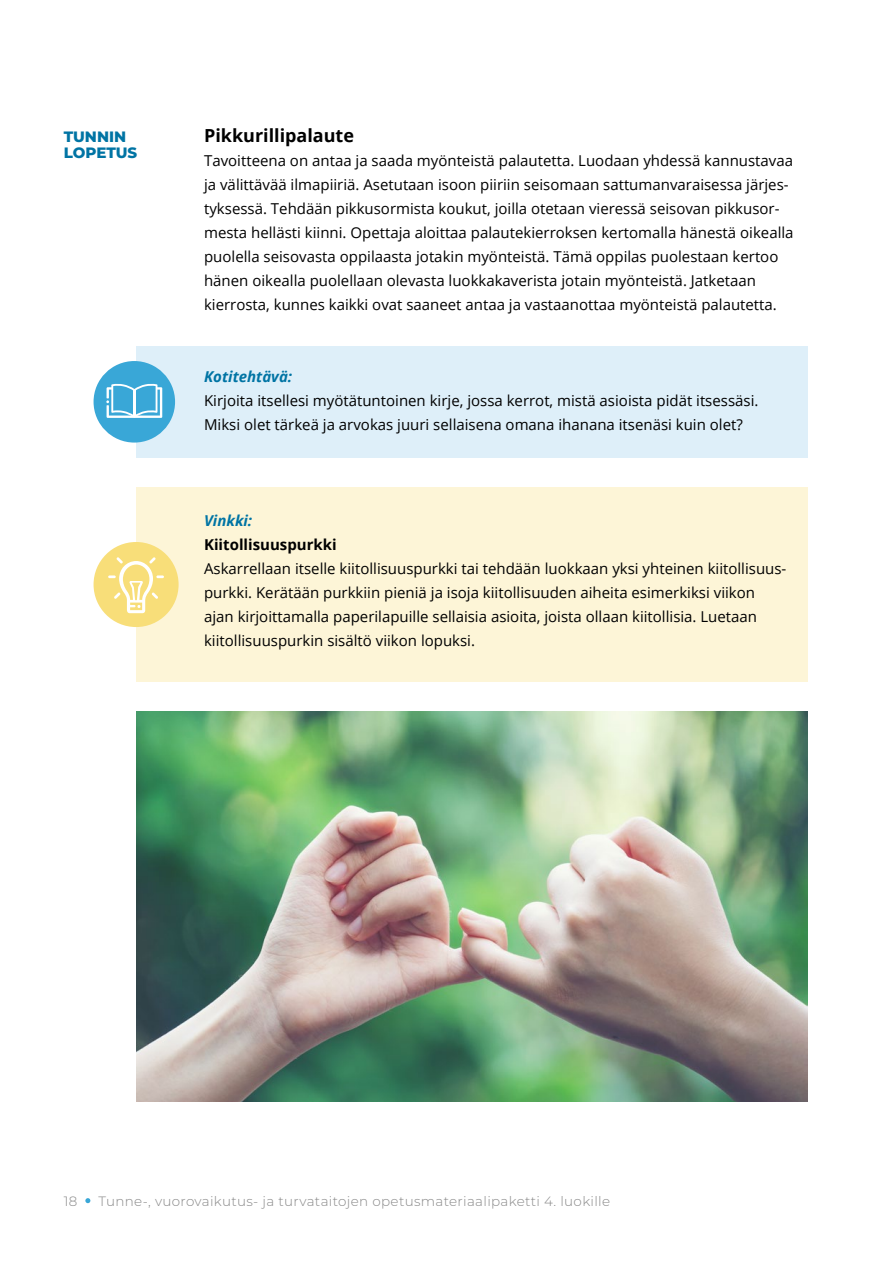
<style>
.page{position:relative;width:893px;height:1263px;background:#fff}
.page>*{position:absolute;margin:0;border:0;box-sizing:border-box;transform-origin:0 0}
.Otsikko_H3{font:700 18px "Open Sans";color:#000}
.Leipis{font:15px/24px "Open Sans";color:#000}
.Leipis-2{font:italic 700 15px "Open Sans";color:#0074a4}
.Leipis-3{font:700 15px "Open Sans";color:#000}
.Otsikko_H2{font:800 15px/16.5px "Montserrat";color:#0074a4}
.t1{font:300 13.5px "Montserrat";letter-spacing:.025em;color:#878787}
</style>
<div class="page">
<div style="left:136px;top:487px;width:672px;height:195px;background:#fdf5d7"></div>
<div style="left:94px;top:542px;width:85px;height:85px;background:#f8de79;border-radius:50%"></div>
<svg style="left:108px;top:557px;width:56px;height:56px"></svg>
<div style="left:136px;top:346px;width:672px;height:112px;background:#deeff9"></div>
<div style="left:94px;top:361px;width:81px;height:82px;background:#39a7d7;border-radius:50%"></div>
<svg style="left:106px;top:384px;width:56px;height:34px"></svg>
<img style="left:136px;top:711px;width:672px;height:390px">
<svg style="left:85px;top:1198px;width:5px;height:5px"></svg>
<h2 class="Otsikko_H2" style="left:64px;top:127px;width:75px">TUNNIN<br>LOPETUS</h2>
<h3 class="Otsikko_H3" style="left:204px;top:122px;width:151px">Pikkurillipalaute</h3>
<p class="Leipis" style="left:204px;top:148px;width:591px">Tavoitteena on antaa ja saada myönteistä palautetta. Luodaan yhdessä kannustavaa ja välittävää ilmapiiriä. Asetutaan isoon piiriin seisomaan sattumanvaraisessa järjes&shy;tyksessä. Tehdään pikkusormista koukut, joilla otetaan vieressä seisovan pikkusor&shy;mesta hellästi kiinni. Opettaja aloittaa palautekierroksen kertomalla hänestä oikealla puolella seisovasta oppilaasta jotakin myönteistä. Tämä oppilas puolestaan kertoo hänen oikealla puolellaan olevasta luokkakaverista jotain myönteistä. Jatketaan kierrosta, kunnes kaikki ovat saaneet antaa ja vastaanottaa myönteistä palautetta.</p>
<p class="Leipis-2" style="left:204px;top:365px;width:90px">Kotitehtävä:</p>
<p class="Leipis" style="left:204px;top:388px;width:556px">Kirjoita itsellesi myötätuntoinen kirje, jossa kerrot, mistä asioista pidät itsessäsi.<br>Miksi olet tärkeä ja arvokas juuri sellaisena omana ihanana itsenäsi kuin olet?</p>
<p class="Leipis-2" style="left:204px;top:509px;width:50px">Vinkki:</p>
<p class="Leipis-3" style="left:204px;top:533px;width:134px">Kiitollisuuspurkki</p>
<p class="Leipis" style="left:204px;top:556px;width:584px">Askarrellaan itselle kiitollisuuspurkki tai tehdään luokkaan yksi yhteinen kiitollisuus&shy;purkki. Kerätään purkkiin pieniä ja isoja kiitollisuuden aiheita esimerkiksi viikon ajan kirjoittamalla paperilapuille sellaisia asioita, joista ollaan kiitollisia. Luetaan kiitollisuuspurkin sisältö viikon lopuksi.</p>
<p class="t1" style="left:64px;top:1192px;width:15px">18</p>
<p class="t1" style="left:98px;top:1192px;width:513px">Tunne-, vuorovaikutus- ja turvataitojen opetusmateriaalipaketti 4. luokille</p>
</div>
